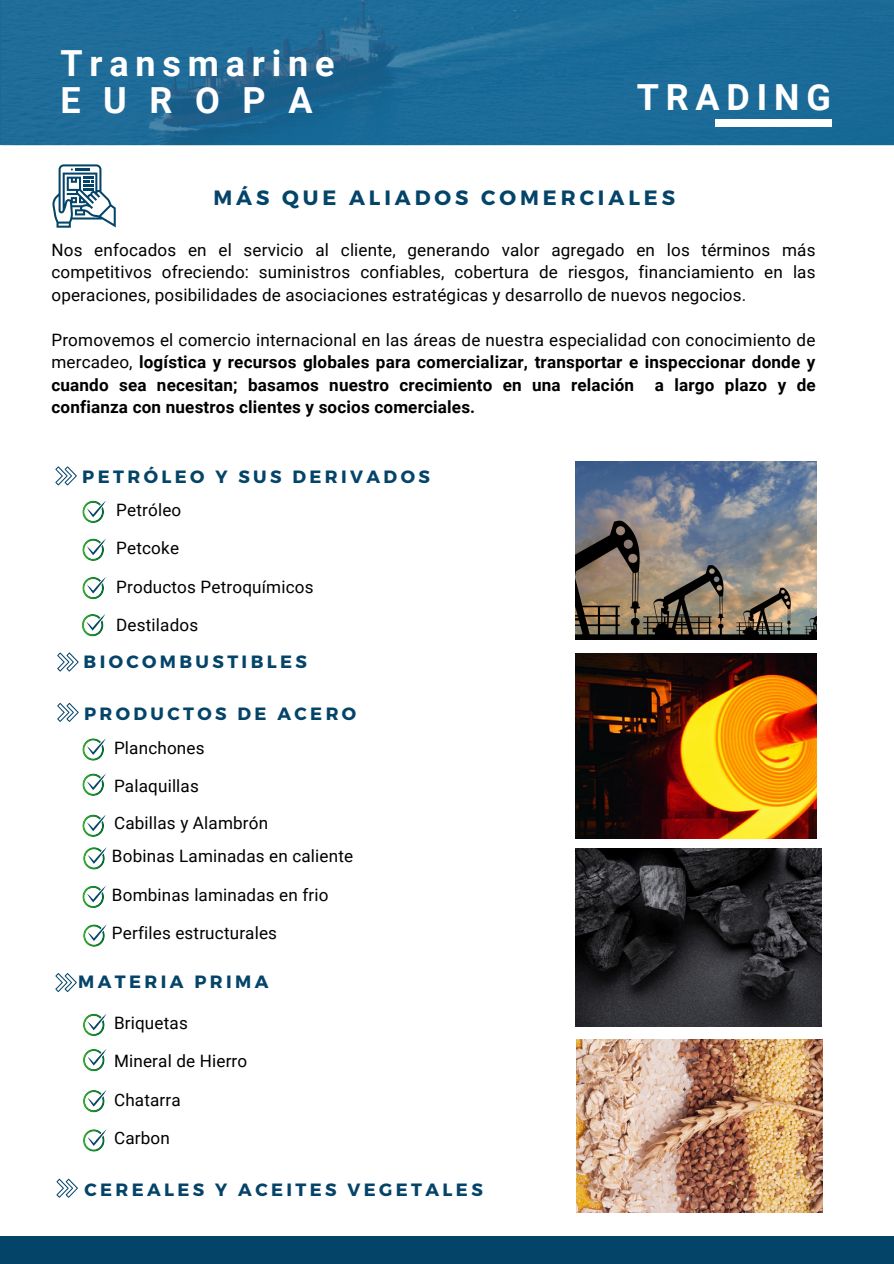
<style>
.page{position:relative;width:894px;height:1264px;background:#fff}
.page>*{position:absolute;margin:0;border:0;box-sizing:border-box;transform-origin:0 0}
.t1{font:700 36px "Roboto";letter-spacing:.19em;color:#fff}
.t2{font:700 20.7px "Montserrat";letter-spacing:.19em;color:#044469}
.t3{font:700 17.85px "Montserrat";letter-spacing:.19em;color:#044469}
.t4{font:17.1px/22.4px "Roboto";letter-spacing:.01em;color:#000;text-align:justify}
.t5{font:700 17.1px/22.4px "Roboto";letter-spacing:.01em;color:#000;text-align:justify}
.s1{font-weight:400}
</style>
<div class="page">
<img style="left:1px;top:0;width:892px;height:145px">
<div style="left:715px;top:119px;width:116px;height:7px;background:#fff"></div>
<svg style="left:52px;top:164px;width:64px;height:64px"></svg>
<img style="left:575px;top:462px;width:241px;height:178px">
<svg style="left:82px;top:500px;width:24px;height:23px"></svg>
<svg style="left:82px;top:885px;width:24px;height:23px"></svg>
<svg style="left:82px;top:738px;width:24px;height:22px"></svg>
<svg style="left:83px;top:1013px;width:23px;height:23px"></svg>
<svg style="left:83px;top:924px;width:24px;height:22px"></svg>
<svg style="left:82px;top:773px;width:24px;height:23px"></svg>
<svg style="left:83px;top:1049px;width:23px;height:22px"></svg>
<svg style="left:82px;top:577px;width:24px;height:22px"></svg>
<svg style="left:82px;top:538px;width:24px;height:23px"></svg>
<svg style="left:82px;top:614px;width:23px;height:22px"></svg>
<svg style="left:82px;top:814px;width:24px;height:23px"></svg>
<svg style="left:83px;top:1090px;width:23px;height:22px"></svg>
<svg style="left:83px;top:847px;width:24px;height:22px"></svg>
<svg style="left:83px;top:1129px;width:23px;height:22px"></svg>
<img style="left:575px;top:653px;width:241px;height:185px">
<img style="left:575px;top:848px;width:245px;height:178px">
<div style="left:0;top:1236px;width:893px;height:27px;background:#044469"></div>
<img style="left:576px;top:1039px;width:246px;height:173px">
<svg style="left:55px;top:466px;width:22px;height:19px"></svg>
<svg style="left:57px;top:652px;width:22px;height:19px"></svg>
<svg style="left:57px;top:702px;width:22px;height:20px"></svg>
<svg style="left:55px;top:973px;width:22px;height:19px"></svg>
<svg style="left:56px;top:1178px;width:22px;height:19px"></svg>
<p class="t1" style="left:60px;top:43px;width:276px">Transmarine</p>
<p class="t1" style="left:60px;top:80px;width:253px">EUROPA</p>
<p class="t1" style="left:636px;top:76px;width:195px">TRADING</p>
<p class="t2" style="left:213px;top:184px;width:463px">MÁS QUE ALIADOS COMERCIALES</p>
<p class="t4" style="left:51px;top:239px;width:765px">Nos enfocados en el servicio al cliente, generando valor agregado en los términos más competitivos ofreciendo: suministros confiables, cobertura de riesgos, financiamiento en las operaciones, posibilidades de asociaciones estratégicas y desarrollo de nuevos negocios.</p>
<p class="t5" style="left:51px;top:328px;width:765px"><span class="s1">Promovemos el comercio internacional en las áreas de nuestra especialidad con conocimiento de mercadeo,</span> logística y recursos globales para comercializar, transportar e inspeccionar donde y cuando sea necesitan; basamos nuestro crecimiento en una relación a largo plazo y de confianza con nuestros clientes y socios comerciales.</p>
<p class="t3" style="left:82px;top:465px;width:349px">PETRÓLEO Y SUS DERIVADOS</p>
<p class="t4" style="left:116px;top:499px;width:66px">Petróleo</p>
<p class="t4" style="left:116px;top:537px;width:64px">Petcoke</p>
<p class="t4" style="left:116px;top:575px;width:199px">Productos Petroquímicos</p>
<p class="t4" style="left:116px;top:614px;width:83px">Destilados</p>
<p class="t3" style="left:84px;top:649px;width:225px">BIOCOMBUSTIBLES</p>
<p class="t3" style="left:84px;top:701px;width:273px">PRODUCTOS DE ACERO</p>
<p class="t4" style="left:114px;top:736px;width:92px">Planchones</p>
<p class="t4" style="left:114px;top:775px;width:86px">Palaquillas</p>
<p class="t4" style="left:114px;top:812px;width:156px">Cabillas y Alambrón</p>
<p class="t4" style="left:112px;top:845px;width:243px">Bobinas Laminadas en caliente</p>
<p class="t4" style="left:112px;top:883px;width:218px">Bombinas laminadas en frio</p>
<p class="t4" style="left:112px;top:922px;width:166px">Perfiles estructurales</p>
<p class="t3" style="left:78px;top:970px;width:192px">MATERIA PRIMA</p>
<p class="t4" style="left:114px;top:1012px;width:75px">Briquetas</p>
<p class="t4" style="left:114px;top:1050px;width:135px">Mineral de Hierro</p>
<p class="t4" style="left:114px;top:1088px;width:68px">Chatarra</p>
<p class="t4" style="left:114px;top:1127px;width:57px">Carbon</p>
<p class="t3" style="left:84px;top:1177px;width:400px">CEREALES Y ACEITES VEGETALES</p>
</div>
